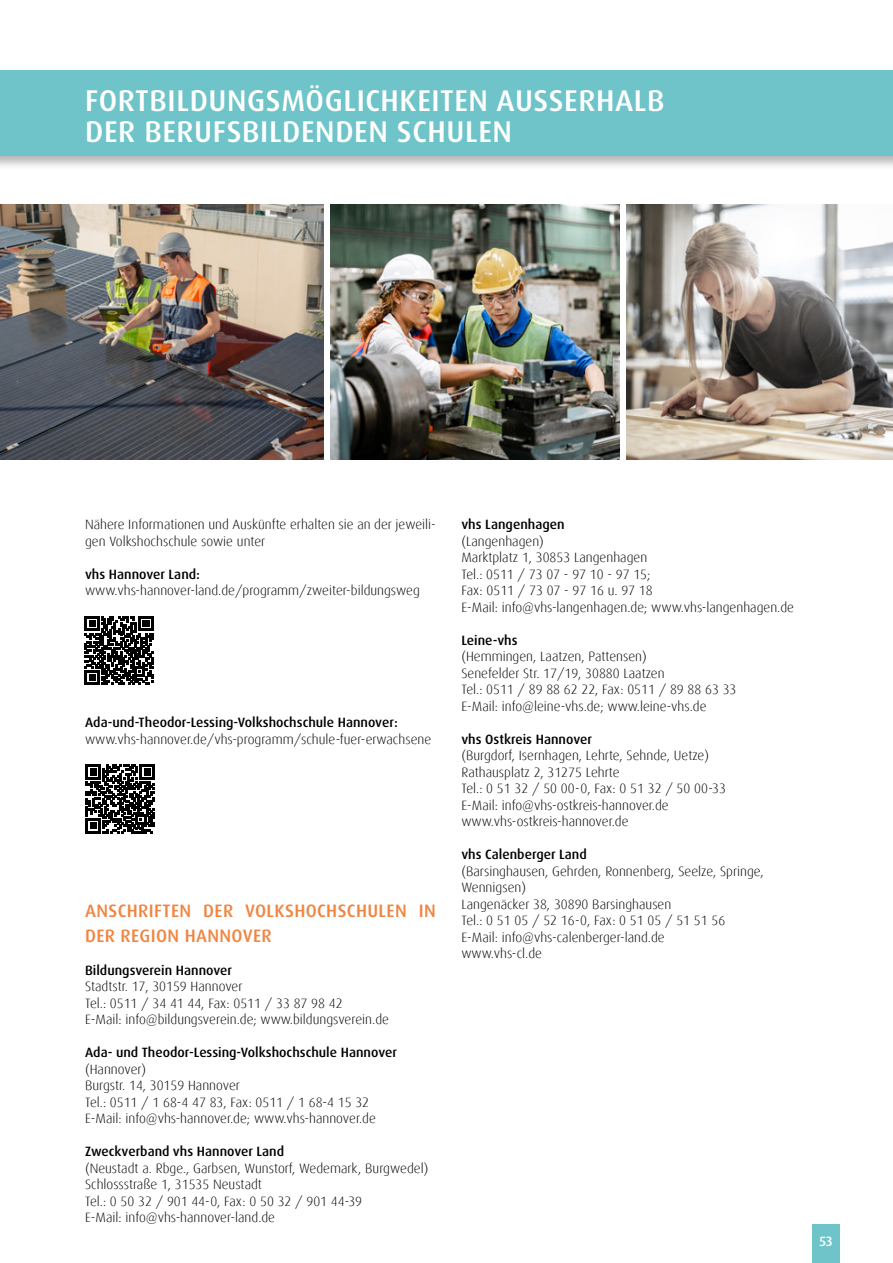
<style>
.page{position:relative;width:893px;height:1263px;background:#fff}
.page>*{position:absolute;margin:0;border:0;box-sizing:border-box;transform-origin:0 0}
.t1{font:500 30px/31.5px "Dax Pro";letter-spacing:.02em;color:#fff}
.t2{font:500 18px/24.8px "Dax Pro";letter-spacing:.02em;color:#f08542}
.t3{font:300 13.5px/16.5px "Dax";color:#000}
.t4{font:500 13.5px "Dax Pro";color:#000}
.t5{font:500 13.5px "Dax Pro";color:#fff}
</style>
<div class="page">
<div style="left:812px;top:1225px;width:28px;height:38px;background:#6ec4c8"></div>
<div style="left:0;top:68px;width:893px;height:103px;background:#000;opacity:.3"></div>
<div style="left:0;top:71px;width:893px;height:85px;background:#6ec4c8"></div>
<img style="left:0;top:204px;width:324px;height:256px">
<img style="left:627px;top:204px;width:266px;height:256px">
<img style="left:330px;top:204px;width:290px;height:256px">
<svg style="left:85px;top:616px;width:68px;height:69px"></svg>
<svg style="left:86px;top:765px;width:68px;height:68px"></svg>
<h1 class="t1" style="left:85px;top:85px;width:581px">FORTBILDUNGSMÖGLICHKEITEN AUSSERHALB<br>DER BERUFSBILDENDEN SCHULEN</h1>
<p class="t3" style="left:85px;top:517px;width:352px">Nähere Informationen und Auskünfte erhalten sie an der jeweili&shy;gen Volkshochschule sowie unter</p>
<p class="t4" style="left:85px;top:565px;width:116px">vhs Hannover Land:</p>
<p class="t3" style="left:85px;top:582px;width:336px">www.vhs-hannover-land.de/programm/zweiter-bildungsweg</p>
<p class="t4" style="left:85px;top:714px;width:314px">Ada-und-Theodor-Lessing-Volkshochschule Hannover:</p>
<p class="t3" style="left:85px;top:731px;width:348px">www.vhs-hannover.de/vhs-programm/schule-fuer-erwachsene</p>
<h2 class="t2" style="left:85px;top:899px;width:352px">ANSCHRIFTEN DER VOLKSHOCHSCHULEN IN<br>DER REGION HANNOVER</h2>
<p class="t4" style="left:85px;top:961px;width:149px">Bildungsverein Hannover</p>
<p class="t3" style="left:85px;top:979px;width:305px">Stadtstr. 17, 30159 Hannover<br>Tel.: 0511 / 34 41 44, Fax: 0511 / 33 87 98 42<br>E-Mail: info@bildungsverein.de; www.bildungsverein.de</p>
<p class="t4" style="left:85px;top:1044px;width:313px">Ada- und Theodor-Lessing-Volkshochschule Hannover</p>
<p class="t3" style="left:85px;top:1061px;width:292px">(Hannover)<br>Burgstr. 14, 30159 Hannover<br>Tel.: 0511 / 1 68-4 47 83, Fax: 0511 / 1 68-4 15 32<br>E-Mail: info@vhs-hannover.de; www.vhs-hannover.de</p>
<p class="t4" style="left:85px;top:1143px;width:201px">Zweckverband vhs Hannover Land</p>
<p class="t3" style="left:85px;top:1160px;width:345px">(Neustadt a. Rbge., Garbsen, Wunstorf, Wedemark, Burgwedel)<br>Schlossstraße 1, 31535 Neustadt<br>Tel.: 0 50 32 / 901 44-0, Fax: 0 50 32 / 901 44-39<br>E-Mail: info@vhs-hannover-land.de</p>
<p class="t4" style="left:461px;top:516px;width:105px">vhs Langenhagen</p>
<p class="t3" style="left:461px;top:533px;width:334px">(Langenhagen)<br>Marktplatz 1, 30853 Langenhagen<br>Tel.: 0511 / 73 07 - 97 10 - 97 15;<br>Fax: 0511 / 73 07 - 97 16 u. 97 18<br>E-Mail: info@vhs-langenhagen.de; www.vhs-langenhagen.de</p>
<p class="t4" style="left:461px;top:631px;width:58px">Leine-vhs</p>
<p class="t3" style="left:461px;top:648px;width:277px">(Hemmingen, Laatzen, Pattensen)<br>Senefelder Str. 17/19, 30880 Laatzen<br>Tel.: 0511 / 89 88 62 22, Fax: 0511 / 89 88 63 33<br>E-Mail: info@leine-vhs.de; www.leine-vhs.de</p>
<p class="t4" style="left:461px;top:730px;width:132px">vhs Ostkreis Hannover</p>
<p class="t3" style="left:461px;top:747px;width:266px">(Burgdorf, Isernhagen, Lehrte, Sehnde, Uetze)<br>Rathausplatz 2, 31275 Lehrte<br>Tel.: 0 51 32 / 50 00-0, Fax: 0 51 32 / 50 00-33<br>E-Mail: info@vhs-ostkreis-hannover.de www.vhs-ostkreis-hannover.de</p>
<p class="t4" style="left:461px;top:846px;width:127px">vhs Calenberger Land</p>
<p class="t3" style="left:461px;top:863px;width:304px">(Barsinghausen, Gehrden, Ronnenberg, Seelze, Springe, Wennigsen)<br>Langenäcker 38, 30890 Barsinghausen<br>Tel.: 0 51 05 / 52 16-0, Fax: 0 51 05 / 51 51 56<br>E-Mail: info@vhs-calenberger-land.de<br>www.vhs-cl.de</p>
<p class="t5" style="left:819px;top:1232px;width:15px">53</p>
</div>
